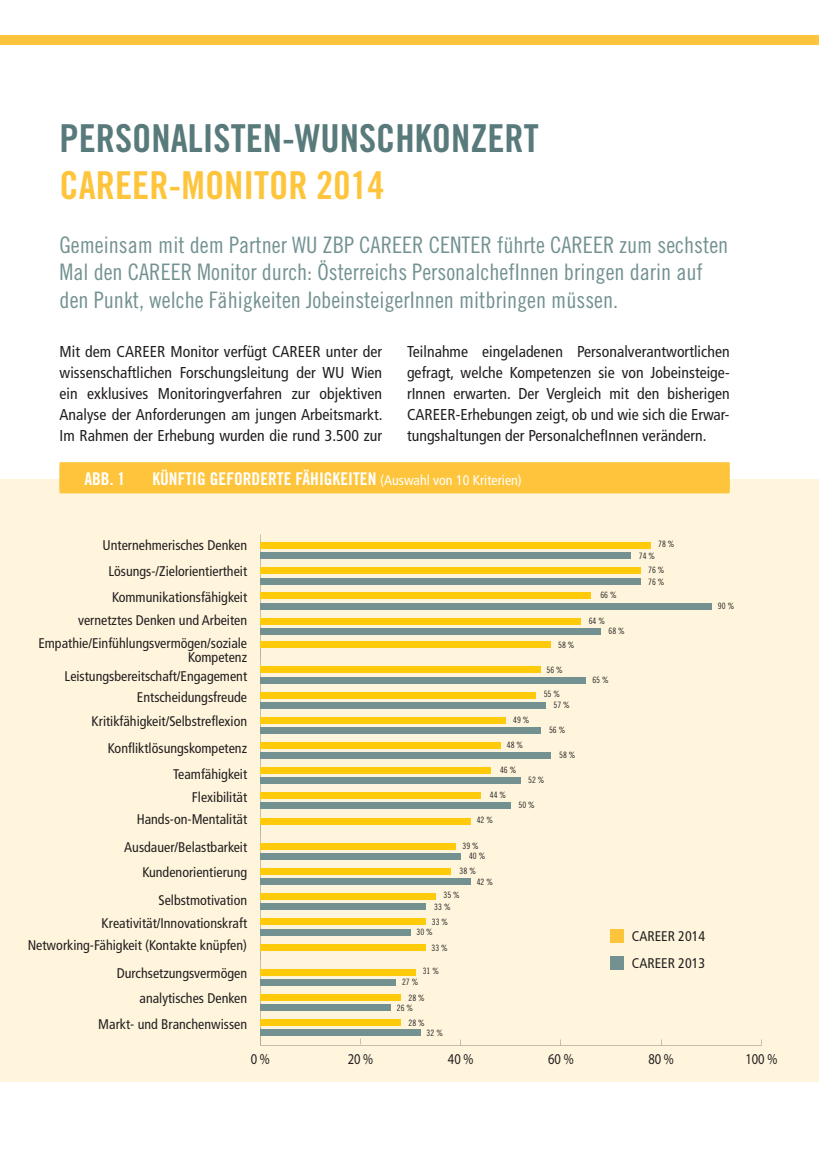
<style>
.page{position:relative;width:819px;height:1166px;background:#fff}
.page>*{position:absolute;margin:0;border:0;box-sizing:border-box;transform-origin:0 0}
.t1{font:38.5px "Trade Gothic LT Std Bd Cn 20";color:#587a7b}
.t2{font:38.5px "Trade Gothic LT Std Bd Cn 20";color:#fec53c}
.t3{font:22.75px/27.3px "Trade Gothic LT Std Cn 18";color:#739191}
.t4{font:17.5px "Trade Gothic LT Std Bd Cn 20";color:#fff}
.t5{font:condensed 15.75px/21px "Frutiger LT Std";letter-spacing:.005em;color:#231f20;text-align:justify}
.t6{font:15.05px "Myriad Pro";color:#231f20;scale:.83 1}
.t7{font:condensed 14px/22.8px "Frutiger LT Std";color:#231f20;text-align:right}
.t8{font:8.75px/14.7px "Trade Gothic LT Std Cn 18";color:#231f20}
.s1{font-family:"Frutiger LT Std";font-stretch:condensed;font-size:14px}
</style>
<div class="page">
<div style="left:0;top:35px;width:819px;height:10px;background:#fec53c"></div>
<div style="left:0;top:479px;width:819px;height:602px;background:#fef5dc"></div>
<div style="left:60px;top:462px;width:669px;height:28px;background:#fec53c"></div>
<div style="left:60px;top:465px;width:669px;height:28px;background:#fec53c"></div>
<div style="left:260px;top:552px;width:371px;height:7px;background:#739191"></div>
<div style="left:260px;top:578px;width:381px;height:6px;background:#739191"></div>
<div style="left:260px;top:603px;width:451px;height:6px;background:#739191"></div>
<div style="left:260px;top:629px;width:341px;height:6px;background:#739191"></div>
<div style="left:260px;top:677px;width:326px;height:6px;background:#739191"></div>
<div style="left:260px;top:702px;width:286px;height:6px;background:#739191"></div>
<div style="left:260px;top:727px;width:281px;height:6px;background:#739191"></div>
<div style="left:260px;top:752px;width:291px;height:7px;background:#739191"></div>
<div style="left:260px;top:777px;width:260px;height:7px;background:#739191"></div>
<div style="left:260px;top:803px;width:250px;height:6px;background:#739191"></div>
<div style="left:260px;top:853px;width:200px;height:6px;background:#739191"></div>
<div style="left:260px;top:878px;width:210px;height:7px;background:#739191"></div>
<div style="left:260px;top:903px;width:165px;height:7px;background:#739191"></div>
<div style="left:260px;top:929px;width:150px;height:6px;background:#739191"></div>
<div style="left:260px;top:979px;width:135px;height:6px;background:#739191"></div>
<div style="left:260px;top:1004px;width:130px;height:7px;background:#739191"></div>
<div style="left:260px;top:1029px;width:160px;height:7px;background:#739191"></div>
<div style="left:260px;top:542px;width:391px;height:7px;background:#feca0a"></div>
<div style="left:260px;top:567px;width:381px;height:7px;background:#feca0a"></div>
<div style="left:260px;top:593px;width:331px;height:6px;background:#feca0a"></div>
<div style="left:260px;top:618px;width:321px;height:6px;background:#feca0a"></div>
<div style="left:260px;top:641px;width:291px;height:7px;background:#feca0a"></div>
<div style="left:260px;top:666px;width:281px;height:7px;background:#feca0a"></div>
<div style="left:260px;top:692px;width:276px;height:6px;background:#feca0a"></div>
<div style="left:260px;top:717px;width:245px;height:6px;background:#feca0a"></div>
<div style="left:260px;top:742px;width:240px;height:7px;background:#feca0a"></div>
<div style="left:260px;top:767px;width:230px;height:7px;background:#feca0a"></div>
<div style="left:260px;top:792px;width:220px;height:7px;background:#feca0a"></div>
<div style="left:260px;top:818px;width:210px;height:6px;background:#feca0a"></div>
<div style="left:260px;top:843px;width:195px;height:6px;background:#feca0a"></div>
<div style="left:260px;top:868px;width:190px;height:7px;background:#feca0a"></div>
<div style="left:260px;top:893px;width:175px;height:7px;background:#feca0a"></div>
<div style="left:260px;top:918px;width:165px;height:7px;background:#feca0a"></div>
<div style="left:260px;top:944px;width:165px;height:6px;background:#feca0a"></div>
<div style="left:260px;top:969px;width:155px;height:6px;background:#feca0a"></div>
<div style="left:260px;top:994px;width:140px;height:7px;background:#feca0a"></div>
<div style="left:260px;top:1019px;width:140px;height:7px;background:#feca0a"></div>
<div style="left:610px;top:929px;width:14px;height:14px;background:#fec53c"></div>
<div style="left:610px;top:956px;width:14px;height:14px;background:#739191"></div>
<h1 class="t1" style="left:60px;top:115px;width:480px">PERSONALISTEN-WUNSCHKONZERT</h1>
<h1 class="t2" style="left:60px;top:162px;width:326px">CAREER-MONITOR 2014</h1>
<h2 class="t3" style="left:60px;top:231px;width:670px">Gemeinsam mit dem Partner WU ZBP CAREER CENTER führte CAREER zum sechsten<br>Mal den CAREER Monitor durch: Österreichs PersonalchefInnen bringen darin auf den Punkt, welche Fähigkeiten JobeinsteigerInnen mitbringen müssen.</h2>
<p class="t5" style="left:60px;top:341px;width:325px">Mit dem CAREER Monitor verfügt CAREER unter der wissenschaftlichen Forschungsleitung der WU Wien ein exklusives Monitoringverfahren zur objektiven Analyse der Anforderungen am jungen Arbeitsmarkt.<br>Im Rahmen der Erhebung wurden die rund 3.500 zur</p>
<p class="t5" style="left:407px;top:341px;width:324px">Teilnahme eingeladenen Personalverantwortlichen gefragt, welche Kompetenzen sie von Jobeinsteige&shy;rInnen erwarten. Der Vergleich mit den bisherigen CAREER-Erhebungen zeigt, ob und wie sich die Erwar&shy;tungshaltungen der PersonalchefInnen verändern.</p>
<p class="t4" style="left:84px;top:468px;width:42px">ABB. 1</p>
<p class="t4" style="left:152px;top:468px;width:371px">KÜNFTIG GEFORDERTE FÄHIGKEITEN <span class="s1">(Auswahl von 10 Kriterien)</span></p>
<p class="t7" style="left:108px;top:532px;width:140px;line-height:26.2px;text-align:justify;text-indent:-6px">Unternehmerisches Denken Lösungs-/Zielorientiertheit Kommunikationsfähigkeit</p>
<p class="t7" style="left:38px;top:609px;width:210px">vernetztes Denken und Arbeiten<br>Empathie/Einfühlungsvermögen/soziale</p>
<p class="t7" style="left:65px;top:647px;width:184px;line-height:19.2px">Kompetenz<br>Leistungsbereitschaft/Engagement</p>
<p class="t7" style="left:92px;top:685px;width:157px;line-height:24.5px">Entscheidungsfreude<br>Kritikfähigkeit/Selbstreflexion</p>
<p class="t7" style="left:108px;top:735px;width:141px;line-height:26.2px">Konfliktlösungskompetenz<br>Teamfähigkeit</p>
<p class="t7" style="left:137px;top:785px;width:112px">Flexibilität<br>Hands-on-Mentalität</p>
<p class="t7" style="left:124px;top:835px;width:124px;line-height:24.5px">Ausdauer/Belastbarkeit<br>Kundenorientierung</p>
<p class="t7" style="left:28px;top:889px;width:221px">Selbstmotivation<br>Kreativität/Innovationskraft<br>Networking-Fähigkeit (Kontakte knüpfen)</p>
<p class="t7" style="left:117px;top:961px;width:132px;line-height:24.5px">Durchsetzungsvermögen analytisches Denken</p>
<p class="t7" style="left:98px;top:1013px;width:150px">Markt- und Branchenwissen</p>
<p class="t8" style="left:558px;top:637px;width:18px">58 %</p>
<p class="t8" style="left:546px;top:662px;width:18px">56 %</p>
<p class="t8" style="left:513px;top:712px;width:18px">49 %</p>
<p class="t8" style="left:506px;top:737px;width:18px">48 %</p>
<p class="t8" style="left:500px;top:762px;width:18px">46 %</p>
<p class="t8" style="left:553px;top:689px;width:18px;line-height:10.8px;text-indent:-10px">55 %<br>57 %</p>
<p class="t8" style="left:549px;top:722px;width:18px">56 %</p>
<p class="t8" style="left:559px;top:748px;width:18px">58 %</p>
<p class="t8" style="left:490px;top:788px;width:18px">44 %</p>
<p class="t8" style="left:476px;top:813px;width:18px">42 %</p>
<p class="t8" style="left:469px;top:840px;width:18px;line-height:10.5px;text-indent:-6px">39 %<br>40 %</p>
<p class="t8" style="left:459px;top:863px;width:18px">38 %</p>
<p class="t8" style="left:476px;top:874px;width:18px">42 %</p>
<p class="t8" style="left:434px;top:889px;width:27px;line-height:11.9px;text-indent:9px">35 %<br>33 %</p>
<p class="t8" style="left:416px;top:916px;width:33px;line-height:10.7px;text-indent:15px">33 %<br>30 %</p>
<p class="t8" style="left:431px;top:940px;width:18px">33 %</p>
<p class="t8" style="left:422px;top:964px;width:18px">31 %</p>
<p class="t8" style="left:408px;top:974px;width:18px;line-height:15.9px;text-indent:-6px">27 %<br>28 %</p>
<p class="t8" style="left:408px;top:1000px;width:18px;text-indent:-12px">26 %<br>28 %</p>
<p class="t8" style="left:426px;top:1026px;width:18px">32 %</p>
<p class="t8" style="left:528px;top:772px;width:18px">52 %</p>
<p class="t8" style="left:518px;top:798px;width:18px">50 %</p>
<p class="t8" style="left:600px;top:588px;width:18px">66 %</p>
<p class="t8" style="left:588px;top:614px;width:18px">64 %</p>
<p class="t8" style="left:608px;top:624px;width:18px">68 %</p>
<p class="t8" style="left:658px;top:537px;width:18px">78 %</p>
<p class="t8" style="left:648px;top:548px;width:18px;text-indent:-9px">74 %<br>76 %</p>
<p class="t8" style="left:648px;top:574px;width:18px">76 %</p>
<p class="t8" style="left:592px;top:672px;width:18px">65 %</p>
<p class="t8" style="left:718px;top:598px;width:18px">90 %</p>
<p class="t7" style="left:631px;top:923px;width:75px;line-height:26.8px;text-align:left">CAREER 2014<br>CAREER 2013</p>
<p class="t6" style="left:251px;top:1049px;width:24px">0 %</p>
<p class="t6" style="left:348px;top:1049px;width:32px">20 %</p>
<p class="t6" style="left:448px;top:1049px;width:32px">40 %</p>
<p class="t6" style="left:548px;top:1049px;width:32px">60 %</p>
<p class="t6" style="left:648px;top:1049px;width:32px">80 %</p>
<p class="t6" style="left:745px;top:1049px;width:40px">100 %</p>
</div>
